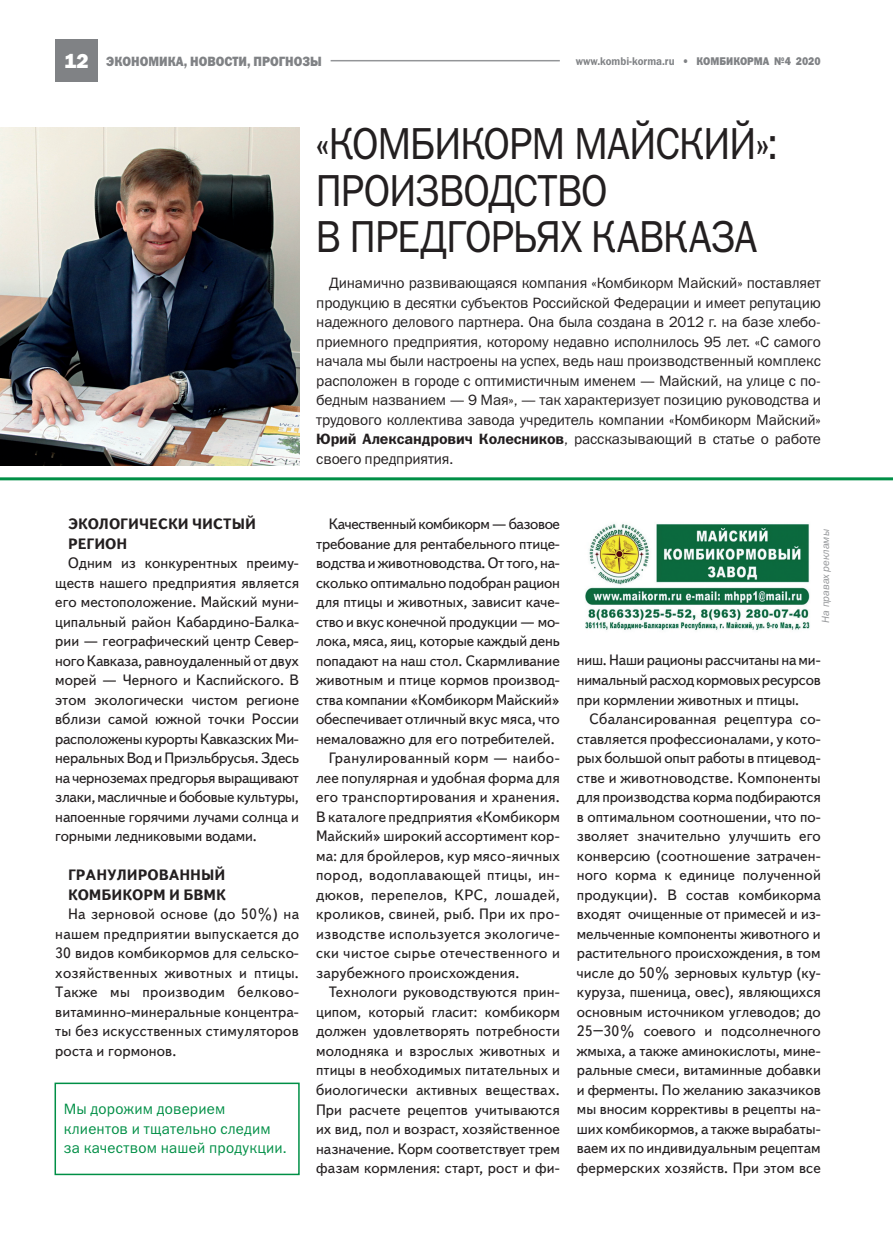
<style>
.page{position:relative;width:893px;height:1234px;background:#fff}
.page>*{position:absolute;margin:0;border:0;box-sizing:border-box;transform-origin:0 0}
.Zagolovok{font:45px "Franklin Gothic Book C";letter-spacing:-.03em;color:#231f20;scale:.9 1}
.t1{font:800 21px "Franklin Gothic";color:#fff}
.Osnovnoy_text-10-13{font:15px/19.5px "Text Book C";color:#231f20;text-align:justify}
.Vstavka_10-13{font:15px/19.5px "Franklin Gothic Book C";letter-spacing:-.01em;color:#231f20;text-align:justify}
.Vstavka_10-13-2{font:15px/19.5px "Franklin Gothic Book C";letter-spacing:.015em;color:#008f46}
.Osnovnoy_text-10-13-2{font:700 15px "Text Book C";color:#231f20}
.Zagolovok-2{font:13.5px "Franklin Gothic Heavy C";color:#808285;scale:.9 1}
.Zagolovok-3{font:11.25px "Franklin Gothic Demi C";color:#808285;scale:.9 1}
.Zagolovok-4{font:11.25px "Franklin Gothic Heavy C";color:#808285;scale:.9 1}
.Vstavka_10-13-3{font:italic 10.5px "Franklin Gothic Book C";color:#939598}
.s1{font-family:"Franklin Gothic Heavy C"}
.s2{font-family:"Franklin Gothic Demi C"}
</style>
<div class="page">
<div style="left:55px;top:39px;width:43px;height:42px;background:#808285"></div>
<hr style="left:331px;top:60px;width:229px;height:1px;background:#939598">
<div style="left:55px;top:1082px;width:245px;height:92px;border:2px solid #008f46"></div>
<img style="left:0;top:128px;width:299px;height:337px">
<img style="left:585px;top:523px;width:225px;height:107px">
<hr style="left:0;top:477px;width:893px;height:3px;background:#008f46">
<p class="t1" style="left:64px;top:47px;width:26px">12</p>
<p class="Zagolovok-2" style="left:106px;top:54px;width:241px">экономика, новости, прогнозы</p>
<p class="Zagolovok-3" style="left:576px;top:54px;width:144px">www.kombi-korma.ru <span class="s1">• КОМ</span></p>
<p class="Zagolovok-4" style="left:719px;top:54px;width:17px">БИКОРМА</p>
<p class="Zagolovok-4" style="left:774px;top:54px;width:53px">№4 2020</p>
<p class="Zagolovok" style="left:315px;top:119px;width:515px">«КОМБИКОРМ МАЙСКИЙ»:</p>
<p class="Zagolovok" style="left:315px;top:165px;width:326px">ПРОИЗВОДСТВО</p>
<p class="Zagolovok" style="left:315px;top:212px;width:492px">В ПРЕДГОРЬЯХ КАВКАЗА</p>
<p class="Vstavka_10-13" style="left:316px;top:273px;width:506px;text-indent:13px">Динамично развивающаяся компания «Комбикорм Майский» поставляет продукцию в десятки субъектов Российской Федерации и имеет репутацию надежного делового партнера. Она была создана в 2012 г. на базе хлебо&shy;приемного предприятия, которому недавно исполнилось 95 лет. «С самого начала мы были настроены на успех, ведь наш производственный комплекс расположен в городе с оптимистичным именем — Майский, на улице с по&shy;бедным названием — 9 Мая», — так характеризует позицию руководства и трудового коллектива завода учредитель компании «Комбикорм Майский» <span class="s2">Юрий Александрович Колесников</span>, рассказывающий в статье о работе своего предприятия.</p>
<p class="Osnovnoy_text-10-13-2" style="left:68px;top:515px;width:189px">Экологически чистый</p>
<p class="Osnovnoy_text-10-13-2" style="left:68px;top:534px;width:61px">регион</p>
<p class="Osnovnoy_text-10-13" style="left:55px;top:553px;width:245px;text-indent:13px">Одним из конкурентных преиму&shy;ществ нашего предприятия является его местоположение. Майский муни&shy;ципальный район Кабардино-Балка-</p>
<p class="Osnovnoy_text-10-13" style="left:55px;top:631px;width:245px">рии — географический центр Север&shy;ного Кавказа, равноудаленный от двух морей — Черного и Каспийского. В этом экологически чистом регионе вблизи самой южной точки России расположены курорты Кавказских Ми&shy;неральных Вод и Приэльбрусья. Здесь на черноземах предгорья выращивают злаки, масличные и бобовые культуры, напоенные горячими лучами солнца и горными ледниковыми водами.</p>
<p class="Osnovnoy_text-10-13-2" style="left:68px;top:866px;width:159px">Гранулированный</p>
<p class="Osnovnoy_text-10-13-2" style="left:68px;top:885px;width:127px">комбикорм и БВМК</p>
<p class="Osnovnoy_text-10-13" style="left:55px;top:904px;width:245px;text-indent:13px">На зерновой основе (до 50%) на нашем предприятии выпускается до 30 видов комбикормов для сельско&shy;хозяйственных животных и птицы.<br>Также мы производим белково&shy;витаминно-минеральные концентра&shy;ты без искусственных стимуляторов роста и гормонов.</p>
<p class="Vstavka_10-13-2" style="left:64px;top:1098px;width:209px">Мы дорожим доверием клиентов и тщательно следим</p>
<p class="Vstavka_10-13-2" style="left:64px;top:1137px;width:224px">за качеством нашей продукции.</p>
<p class="Osnovnoy_text-10-13" style="left:316px;top:514px;width:245px;text-indent:13px">Качественный комбикорм — базовое требование для рентабельного птице&shy;водства и животноводства. От того, на&shy;сколько оптимально подобран рацион для птицы и животных, зависит каче&shy;ство и вкус конечной продукции — мо&shy;лока, мяса, яиц, которые каждый день попадают на наш стол. Скармливание животным и птице кормов производ&shy;ства компании «Комбикорм Майский» обеспечивает отличный вкус мяса, что немаловажно для его потребителей.</p>
<p class="Osnovnoy_text-10-13" style="left:316px;top:748px;width:245px;text-indent:13px">Гранулированный корм — наибо&shy;лее популярная и удобная форма для его транспортирования и хранения.<br>В каталоге предприятия «Комбикорм Майский» широкий ассортимент кор&shy;ма: для бройлеров, кур мясо-яичных пород, водоплавающей птицы, ин&shy;дюков, перепелов, КРС, лошадей, кроликов, свиней, рыб. При их про&shy;изводстве используется экологиче&shy;ски чистое сырье отечественного и зарубежного происхождения.</p>
<p class="Osnovnoy_text-10-13" style="left:316px;top:982px;width:245px;text-indent:13px">Технологи руководствуются прин&shy;ципом, который гласит: комбикорм должен удовлетворять потребности молодняка и взрослых животных и птицы в необходимых питательных и биологически активных веществах.<br>При расчете рецептов учитываются их вид, пол и возраст, хозяйственное назначение. Корм соответствует трем фазам кормления: старт, рост и фи-</p>
<p class="Vstavka_10-13-3" style="left:820px;top:622px;width:95px;rotate:-90deg">На правах рекламы</p>
<p class="Osnovnoy_text-10-13" style="left:577px;top:650px;width:245px">ниш. Наши рационы рассчитаны на ми&shy;нимальный расход кормовых ресурсов при кормлении животных и птицы.</p>
<p class="Osnovnoy_text-10-13" style="left:577px;top:709px;width:245px;text-indent:13px">Сбалансированная рецептура со&shy;ставляется профессионалами, у кото&shy;рых большой опыт работы в птицевод&shy;стве и животноводстве. Компоненты для производства корма подбираются в оптимальном соотношении, что по&shy;зволяет значительно улучшить его конверсию (соотношение затрачен&shy;ного корма к единице полученной продукции). В состав комбикорма входят очищенные от примесей и из&shy;мельченные компоненты животного и растительного происхождения, в том числе до 50% зерновых культур (ку&shy;куруза, пшеница, овес), являющихся основным источником углеводов; до 25–30% соевого и подсолнечного жмыха, а также аминокислоты, мине&shy;ральные смеси, витаминные добавки и ферменты. По желанию заказчиков мы вносим коррективы в рецепты на&shy;ших комбикормов, а также вырабаты&shy;ваем их по индивидуальным рецептам фермерских хозяйств. При этом все</p>
</div>
